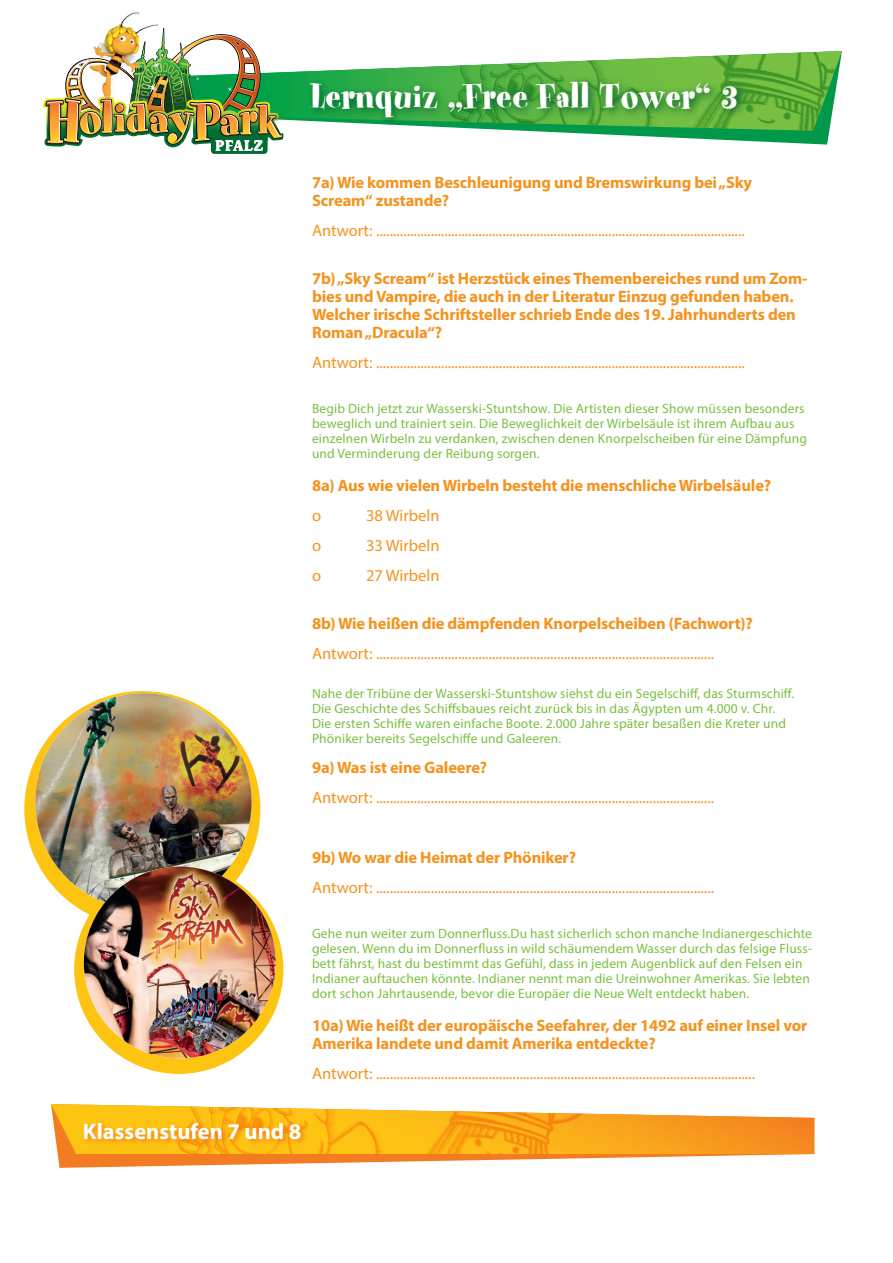
<style>
.page{position:relative;width:893px;height:1263px;background:#fff}
.page>*{position:absolute;margin:0;border:0;box-sizing:border-box;transform-origin:0 0}
.t1{font:39px "Spumoni";letter-spacing:.02em;color:#fff}
.t2{font:700 22.5px "Myriad Pro";color:#fff}
.t3{font:16.5px "Myriad Pro";color:#f4931f}
.t4{font:700 16.5px/18px "Myriad Pro";letter-spacing:-.01em;color:#f4931f}
.t5{font:700 15.6px "Nueva Std";letter-spacing:.08em;color:#fff}
.t6{font:13.5px/15px "Myriad Pro";letter-spacing:.01em;color:#79c142}
</style>
<div class="page">
<svg style="left:57px;top:1154px;width:757px;height:14px"></svg>
<svg style="left:51px;top:1104px;width:763px;height:50px"></svg>
<img style="left:93px;top:1104px;width:666px;height:50px">
<svg style="left:283px;top:131px;width:547px;height:14px"></svg>
<svg style="left:283px;top:69px;width:82px;height:52px;background:#25ad59"></svg>
<img style="left:365px;top:51px;width:477px;height:80px">
<div style="left:82px;top:1121px;width:226px;height:25px;background:#f16121;opacity:.61"></div>
<svg style="left:305px;top:75px;width:443px;height:54px;background:#43a543"></svg>
<div style="left:24px;top:691px;width:236px;height:236px;background:#fec412;border-radius:50%"></div>
<div style="left:74px;top:865px;width:209px;height:209px;background:#fec412;border-radius:50%"></div>
<img style="left:35px;top:693px;width:217px;height:217px;border-radius:108px">
<img style="left:84px;top:866px;width:192px;height:192px;border-radius:96px">
<img style="left:113px;top:12px;width:44px;height:16px">
<img style="left:43px;top:28px;width:240px;height:126px">
<p class="t5" style="left:215px;top:138px;width:49px">PFALZ</p>
<h1 class="t1" style="left:310px;top:76px;width:429px">Lernquiz „Free Fall Tower“ 3</h1>
<p class="t4" style="left:312px;top:172px;width:442px">7a) Wie kommen Beschleunigung und Bremswirkung bei „Sky<br>Scream“ zustande?</p>
<p class="t3" style="left:312px;top:220px;width:434px">Antwort: ............................................................................................................</p>
<p class="t4" style="left:312px;top:268px;width:497px">7b) „Sky Scream“ ist Herzstück eines Themenbereiches rund um Zom&shy;bies und Vampire, die auch in der Literatur Einzug gefunden haben.<br>Welcher irische Schriftsteller schrieb Ende des 19. Jahrhunderts den Roman „Dracula“?</p>
<p class="t3" style="left:312px;top:352px;width:434px">Antwort: ............................................................................................................</p>
<p class="t6" style="left:312px;top:400px;width:496px">Begib Dich jetzt zur Wasserski-Stuntshow. Die Artisten dieser Show müssen besonders beweglich und trainiert sein. Die Beweglichkeit der Wirbelsäule ist ihrem Aufbau aus einzelnen Wirbeln zu verdanken, zwischen denen Knorpelscheiben für eine Dämpfung und Verminderung der Reibung sorgen.</p>
<p class="t4" style="left:312px;top:475px;width:461px">8a) Aus wie vielen Wirbeln besteht die menschliche Wirbelsäule?</p>
<p class="t3" style="left:312px;top:505px;width:11px">o</p>
<p class="t3" style="left:366px;top:505px;width:75px">38 Wirbeln</p>
<p class="t3" style="left:312px;top:535px;width:11px">o</p>
<p class="t3" style="left:366px;top:535px;width:75px">33 Wirbeln</p>
<p class="t3" style="left:312px;top:565px;width:11px">o</p>
<p class="t3" style="left:366px;top:565px;width:75px">27 Wirbeln</p>
<p class="t4" style="left:312px;top:613px;width:442px">8b) Wie heißen die dämpfenden Knorpelscheiben (Fachwort)?</p>
<p class="t3" style="left:312px;top:643px;width:404px">Antwort: ...................................................................................................</p>
<p class="t6" style="left:312px;top:685px;width:484px">Nahe der Tribüne der Wasserski-Stuntshow siehst du ein Segelschiff, das Sturmschiff.<br>Die Geschichte des Schiffsbaues reicht zurück bis in das Ägypten um 4.000 v. Chr.<br>Die ersten Schiffe waren einfache Boote. 2.000 Jahre später besaßen die Kreter und Phöniker bereits Segelschiffe und Galeeren.</p>
<p class="t4" style="left:312px;top:757px;width:177px">9a) Was ist eine Galeere?</p>
<p class="t3" style="left:312px;top:787px;width:404px">Antwort: ...................................................................................................</p>
<p class="t4" style="left:312px;top:847px;width:265px">9b) Wo war die Heimat der Phöniker?</p>
<p class="t3" style="left:312px;top:877px;width:404px">Antwort: ...................................................................................................</p>
<p class="t6" style="left:312px;top:925px;width:501px">Gehe nun weiter zum Donnerfluss.Du hast sicherlich schon manche Indianergeschichte gelesen. Wenn du im Donnerfluss in wild schäumendem Wasser durch das felsige Fluss&shy;bett fährst, hast du bestimmt das Gefühl, dass in jedem Augenblick auf den Felsen ein Indianer auftauchen könnte. Indianer nennt man die Ureinwohner Amerikas. Sie lebten dort schon Jahrtausende, bevor die Europäer die Neue Welt entdeckt haben.</p>
<p class="t4" style="left:312px;top:1015px;width:497px">10a) Wie heißt der europäische Seefahrer, der 1492 auf einer Insel vor<br>Amerika landete und damit Amerika entdeckte?</p>
<p class="t3" style="left:312px;top:1063px;width:445px">Antwort: ...............................................................................................................</p>
<h2 class="t2" style="left:83px;top:1117px;width:220px">Klassenstufen 7 und 8</h2>
</div>
